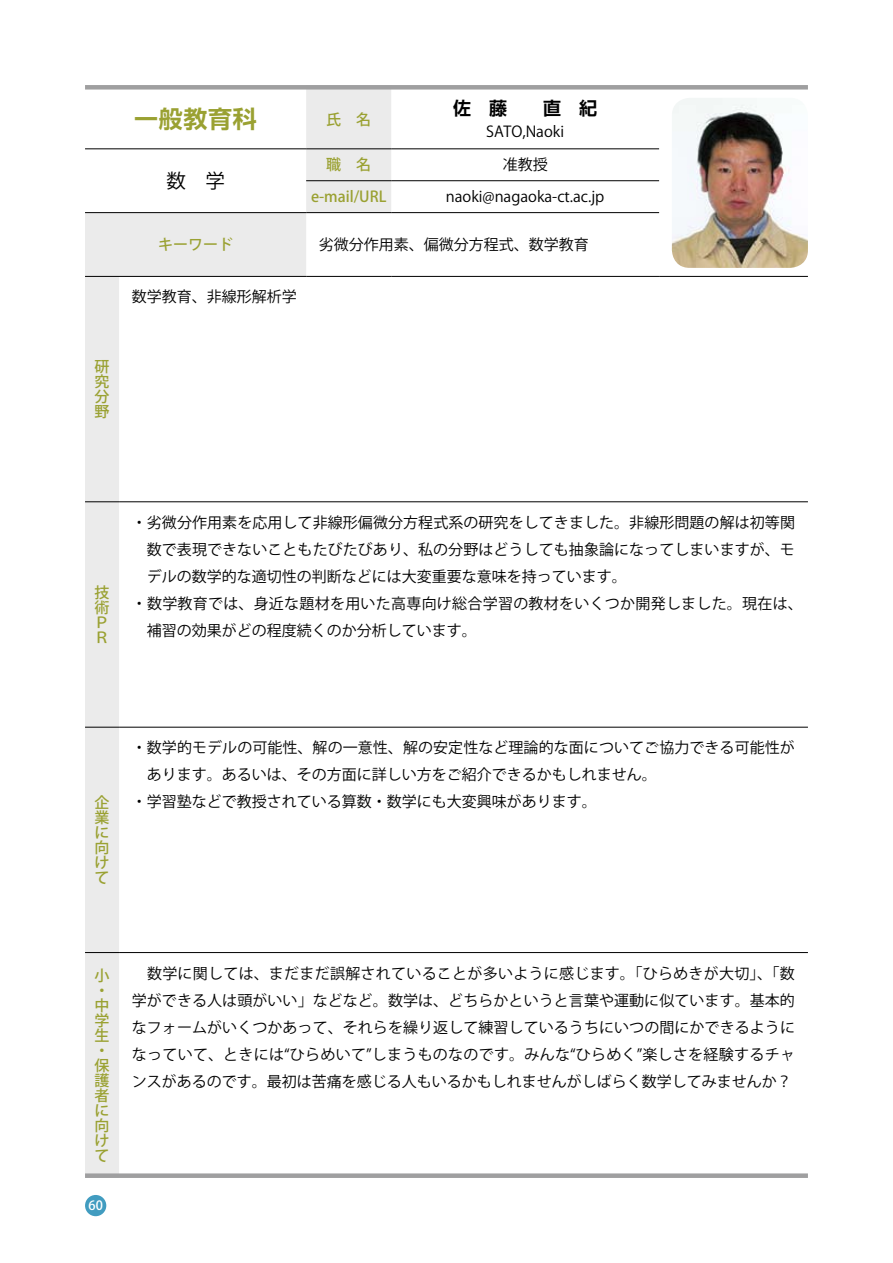
<style>
.page{position:relative;width:893px;height:1263px;background:#fff}
.page>*{position:absolute;margin:0;border:0;box-sizing:border-box;transform-origin:0 0}
.t1{font:700 24px "Shin Go Pro De";letter-spacing:.025em;color:#9aa132}
.t2{font:19.5px "Koz Go Pro";color:#000}
.t3{font:700 18px "Shin Go Pro De";color:#000}
.t4{font:15px/27px "Koz Go Pro";color:#000;text-align:justify}
.t5{font:500 15px/15px "Koz Go Pro";color:#9aa132;text-align:justify}
.t6{font:15px "Koz Go Pro";letter-spacing:.02em;color:#000}
.t7{font:500 12.75px "Koz Go Pro";color:#fff}
</style>
<div class="page">
<div style="left:85px;top:277px;width:34px;height:896px;background:#ebebeb"></div>
<hr style="left:85px;top:501px;width:34px;height:1px;background:#000">
<hr style="left:119px;top:501px;width:689px;height:1px;background:#000">
<hr style="left:85px;top:727px;width:34px;height:1px;background:#000">
<hr style="left:119px;top:727px;width:689px;height:1px;background:#000">
<hr style="left:85px;top:952px;width:34px;height:1px;background:#000">
<hr style="left:119px;top:952px;width:689px;height:1px;background:#000">
<svg style="left:85px;top:90px;width:306px;height:186px"></svg>
<hr style="left:85px;top:148px;width:221px;height:1px;background:#000">
<hr style="left:306px;top:148px;width:85px;height:1px;background:#000">
<hr style="left:391px;top:148px;width:268px;height:1px;background:#000">
<hr style="left:306px;top:180px;width:85px;height:1px;background:#000">
<hr style="left:391px;top:180px;width:268px;height:1px;background:#000">
<hr style="left:85px;top:212px;width:221px;height:1px;background:#000">
<hr style="left:306px;top:212px;width:85px;height:1px;background:#000">
<hr style="left:391px;top:212px;width:268px;height:1px;background:#000">
<hr style="left:85px;top:276px;width:221px;height:1px;background:#000">
<hr style="left:306px;top:276px;width:85px;height:1px;background:#000">
<hr style="left:391px;top:276px;width:268px;height:1px;background:#000">
<hr style="left:659px;top:276px;width:149px;height:1px;background:#000">
<img style="left:672px;top:98px;width:136px;height:170px">
<div style="left:85px;top:85px;width:723px;height:5px;background:#9f9fa0"></div>
<div style="left:85px;top:1173px;width:723px;height:5px;background:#9f9fa0"></div>
<div style="left:85px;top:1195px;width:21px;height:21px;background:#419cc0;border-radius:50%"></div>
<h1 class="t1" style="left:134px;top:99px;width:124px">一般教育科</h1>
<p class="t5" style="left:326px;top:112px;width:46px">氏　名</p>
<p class="t3" style="left:453px;top:94px;width:145px">佐　藤　　直　紀</p>
<p class="t4" style="left:486px;top:118px;width:79px">SATO,Naoki</p>
<h2 class="t2" style="left:166px;top:168px;width:60px">数　学</h2>
<p class="t5" style="left:326px;top:158px;width:46px">職　名</p>
<p class="t4" style="left:503px;top:152px;width:46px">准教授</p>
<p class="t5" style="left:311px;top:190px;width:77px">e-mail/URL</p>
<p class="t4" style="left:446px;top:184px;width:160px">naoki@nagaoka-ct.ac.jp</p>
<p class="t5" style="left:158px;top:238px;width:76px">キーワード</p>
<p class="t4" style="left:319px;top:232px;width:271px">劣微分作用素、偏微分方程式、数学教育</p>
<p class="t5" style="left:95px;top:360px;width:16px">研究分野</p>
<p class="t4" style="left:132px;top:284px;width:166px">数学教育、非線形解析学</p>
<p class="t5" style="left:95px;top:585px;width:16px;text-align:left">技術<br>Ｐ<br>Ｒ</p>
<p class="t4" style="left:132px;top:509px;width:665px">・劣微分作用素を応用して非線形偏微分方程式系の研究をしてきました。非線形問題の解は初等関</p>
<p class="t4" style="left:147px;top:536px;width:650px">数で表現できないこともたびたびあり、私の分野はどうしても抽象論になってしまいますが、モ</p>
<p class="t4" style="left:147px;top:563px;width:482px">デルの数学的な適切性の判断などには大変重要な意味を持っています。</p>
<p class="t6" style="left:132px;top:593px;width:672px">・数学教育では、身近な題材を用いた高専向け総合学習の教材をいくつか開発しました。現在は、</p>
<p class="t4" style="left:147px;top:617px;width:332px">補習の効果がどの程度続くのか分析しています。</p>
<p class="t5" style="left:95px;top:796px;width:16px">企業に向けて</p>
<p class="t4" style="left:132px;top:734px;width:665px">・数学的モデルの可能性、解の一意性、解の安定性など理論的な面についてご協力できる可能性が</p>
<p class="t4" style="left:147px;top:761px;width:512px">あります。あるいは、その方面に詳しい方をご紹介できるかもしれません。</p>
<p class="t4" style="left:132px;top:788px;width:467px">・学習塾などで教授されている算数・数学にも大変興味があります。</p>
<p class="t5" style="left:95px;top:969px;width:16px;text-align:left">小・中学生・保護者に向けて</p>
<p class="t4" style="left:132px;top:960px;width:665px">　数学に関しては、まだまだ誤解されていることが多いように感じます。「ひらめきが大切」、「数学ができる人は頭がいい」などなど。数学は、どちらかというと言葉や運動に似ています。基本的なフォームがいくつかあって、それらを繰り返して練習しているうちにいつの間にかできるようになっていて、ときには“ひらめいて”しまうものなのです。みんな“ひらめく”楽しさを経験するチャンスがあるのです。最初は苦痛を感じる人もいるかもしれませんがしばらく数学してみませんか？</p>
<p class="t7" style="left:89px;top:1197px;width:16px">60</p>
</div>
